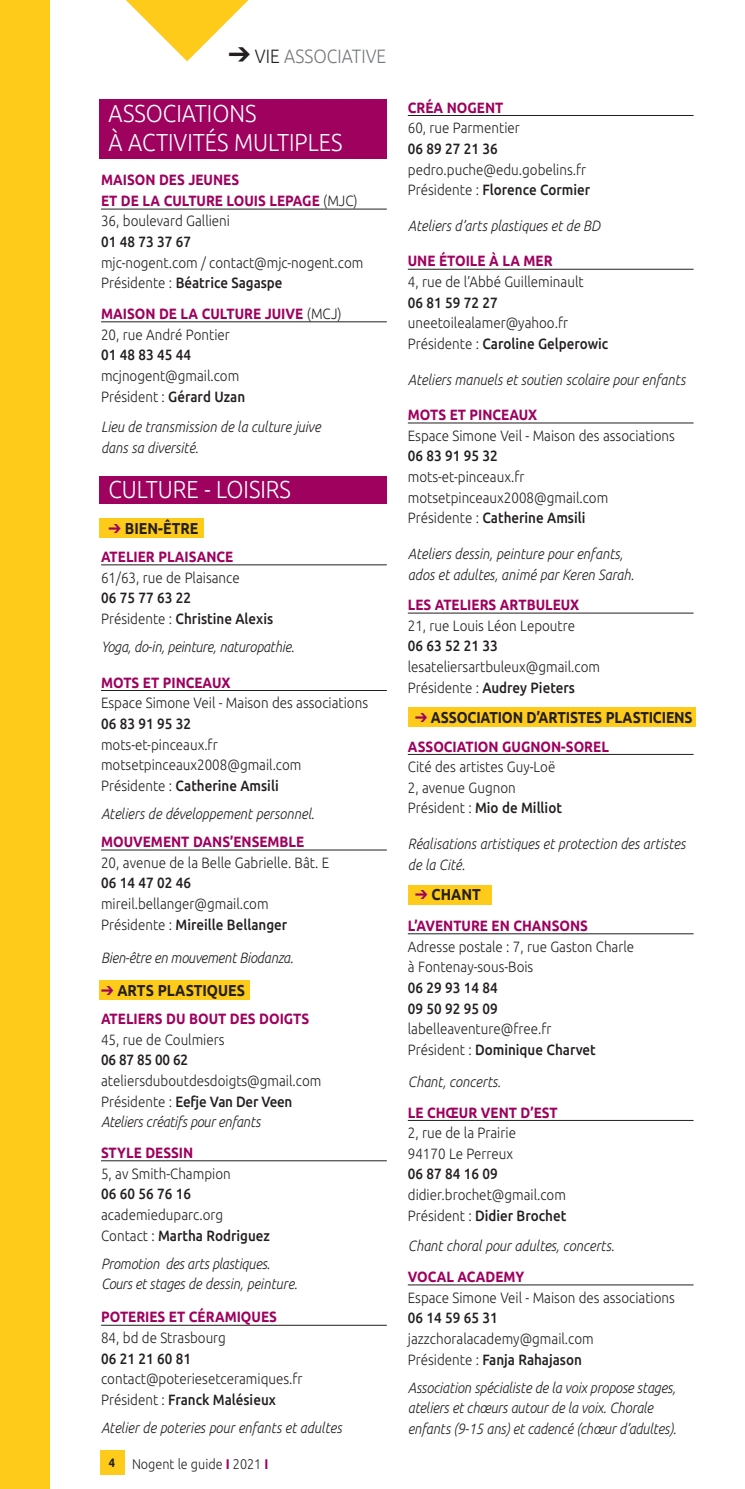
<style>
.page{position:relative;width:745px;height:1489px;background:#fff}
.page>*{position:absolute;margin:0;border:0;box-sizing:border-box;transform-origin:0 0}
.t1{font:300 24.5px/29.4px "Ubuntu";color:#fff;scale:.9 1}
.t2{font:300 19.25px "Ubuntu";color:#76787b;scale:.9 1}
.t3{font:700 15.75px "Ubuntu";letter-spacing:-.01em;color:#231f20;scale:.88 1}
.t4{font:700 15.75px "Ubuntu";letter-spacing:-.01em;color:#231f20;scale:.9 1}
.t5{font:300 14.88px/20.7px "Ubuntu";color:#231f20;scale:.9 1}
.t6{font:italic 300 14.88px/20.7px "Ubuntu";color:#231f20;scale:.9 1}
.t7{font:700 14.88px/20.7px "Ubuntu";color:#9e015e;scale:.9 1}
.t8{font:500 14.88px/20.7px "Ubuntu";color:#231f20;scale:.9 1}
.t9{font:300 14px "Ubuntu";color:#231f20;scale:.9 1}
.s1{color:#231f20}
.s2{font-weight:300;color:#231f20}
.s3{font-weight:500}
.s4{font-weight:700;color:#9e015e}
.s5{font-weight:300}
.s6{font-style:italic}
.s7{font-weight:700;font-size:12.25px}
</style>
<div class="page">
<div style="left:407px;top:707px;width:287px;height:20px;background:#fecb1b"></div>
<div style="left:407px;top:885px;width:84px;height:20px;background:#fecb1b"></div>
<div style="left:99px;top:476px;width:287px;height:27px;background:#9e015e"></div>
<div style="left:99px;top:518px;width:105px;height:19px;background:#fecb1b"></div>
<div style="left:99px;top:980px;width:151px;height:20px;background:#fecb1b"></div>
<div style="left:99px;top:99px;width:287px;height:60px;background:#9e015e"></div>
<div style="left:0;top:0;width:50px;height:1488px;background:#fecb1b"></div>
<div style="left:100px;top:1450px;width:25px;height:25px;background:#fecb1b"></div>
<hr style="left:101px;top:209px;width:285px;height:1px;background:#231f20">
<hr style="left:101px;top:321px;width:285px;height:1px;background:#231f20">
<hr style="left:101px;top:564px;width:285px;height:1px;background:#231f20">
<hr style="left:101px;top:690px;width:285px;height:1px;background:#231f20">
<hr style="left:101px;top:849px;width:285px;height:1px;background:#231f20">
<hr style="left:101px;top:1160px;width:285px;height:1px;background:#231f20">
<hr style="left:101px;top:1324px;width:285px;height:1px;background:#231f20">
<hr style="left:407px;top:115px;width:286px;height:1px;background:#231f20">
<hr style="left:407px;top:269px;width:286px;height:1px;background:#231f20">
<hr style="left:407px;top:422px;width:286px;height:1px;background:#231f20">
<hr style="left:407px;top:612px;width:286px;height:1px;background:#231f20">
<hr style="left:407px;top:754px;width:286px;height:1px;background:#231f20">
<hr style="left:407px;top:933px;width:286px;height:1px;background:#231f20">
<hr style="left:407px;top:1120px;width:286px;height:1px;background:#231f20">
<hr style="left:407px;top:1284px;width:286px;height:1px;background:#231f20">
<svg style="left:126px;top:0;width:123px;height:61px"></svg>
<p class="t2" style="left:255px;top:44px;width:147px"><span class="s1">VIE</span> ASSOCIATIVE</p>
<h1 class="t1" style="left:108px;top:98px;width:261px">ASSOCIATIONS<br>À ACTIVITÉS MULTIPLES</h1>
<p class="t7" style="left:101px;top:169px;width:286px">MAISON DES JEUNES<br>ET DE LA CULTURE LOUIS LEPAGE <span class="s2">(MJC)<br>36, boulevard Gallieni</span></p>
<p class="t8" style="left:101px;top:231px;width:101px">01 48 73 37 67</p>
<p class="t5" style="left:101px;top:252px;width:293px">mjc-nogent.com / contact@mjc-nogent.com<br>Présidente : <span class="s3">Béatrice Sagaspe</span></p>
<p class="t5" style="left:101px;top:303px;width:269px"><span class="s4">MAISON DE LA CULTURE JUIVE</span> (MCJ)<br>20, rue André Pontier</p>
<p class="t8" style="left:101px;top:344px;width:101px">01 48 83 45 44</p>
<p class="t5" style="left:101px;top:365px;width:161px">mcjnogent@gmail.com<br>Président : <span class="s3">Gérard Uzan</span></p>
<p class="t6" style="left:101px;top:416px;width:245px">Lieu de transmission de la culture juive dans sa diversité.</p>
<h1 class="t1" style="left:108px;top:474px;width:204px">CULTURE - LOISIRS</h1>
<p class="t4" style="left:125px;top:518px;width:83px">BIEN-ÊTRE</p>
<p class="t7" style="left:101px;top:546px;width:148px">ATELIER PLAISANCE</p>
<p class="t5" style="left:101px;top:566px;width:155px">61/63, rue de Plaisance</p>
<p class="t8" style="left:101px;top:587px;width:192px">06 75 77 63 22<br><span class="s5">Présidente :</span> Christine Alexis</p>
<p class="t6" style="left:101px;top:636px;width:216px">Yoga, do-in, peinture, naturopathie.</p>
<p class="t7" style="left:101px;top:671px;width:145px">MOTS ET PINCEAUX</p>
<p class="t5" style="left:101px;top:692px;width:298px">Espace Simone Veil - Maison des associations</p>
<p class="t8" style="left:101px;top:712px;width:101px">06 83 91 95 32</p>
<p class="t5" style="left:101px;top:733px;width:224px">mots-et-pinceaux.fr motsetpinceaux2008@gmail.com<br>Présidente : <span class="s3">Catherine Amsili</span></p>
<p class="t6" style="left:101px;top:803px;width:238px">Ateliers de développement personnel.</p>
<p class="t7" style="left:101px;top:831px;width:227px">MOUVEMENT DANS’ENSEMBLE</p>
<p class="t5" style="left:101px;top:851px;width:255px">20, avenue de la Belle Gabrielle. Bât. E</p>
<p class="t8" style="left:101px;top:872px;width:101px">06 14 47 02 46</p>
<p class="t5" style="left:101px;top:893px;width:208px">mireil.bellanger@gmail.com<br>Présidente : <span class="s3">Mireille Bellanger</span></p>
<p class="t6" style="left:101px;top:946px;width:215px">Bien-être en mouvement Biodanza.</p>
<p class="t4" style="left:117px;top:980px;width:143px">ARTS PLASTIQUES</p>
<p class="t7" style="left:101px;top:1008px;width:233px">ATELIERS DU BOUT DES DOIGTS</p>
<p class="t5" style="left:101px;top:1028px;width:139px">45, rue de Coulmiers</p>
<p class="t8" style="left:101px;top:1049px;width:98px">06 87 85 00 62</p>
<p class="t5" style="left:101px;top:1069px;width:246px">ateliersduboutdesdoigts@gmail.com<br>Présidente : <span class="s3">Eefje Van Der Veen<br></span><span class="s6">Ateliers créatifs pour enfants</span></p>
<p class="t7" style="left:101px;top:1141px;width:104px">STYLE DESSIN</p>
<p class="t5" style="left:101px;top:1162px;width:145px">5, av Smith-Champion</p>
<p class="t8" style="left:101px;top:1182px;width:101px">06 60 56 76 16</p>
<p class="t5" style="left:101px;top:1203px;width:189px">academieduparc.org<br>Contact : <span class="s3">Martha Rodriguez</span></p>
<p class="t6" style="left:101px;top:1252px;width:219px">Promotion des arts plastiques.<br>Cours et stages de dessin, peinture.</p>
<p class="t7" style="left:101px;top:1306px;width:197px">POTERIES ET CÉRAMIQUES</p>
<p class="t5" style="left:101px;top:1326px;width:140px">84, bd de Strasbourg</p>
<p class="t8" style="left:101px;top:1347px;width:101px">06 21 21 60 81</p>
<p class="t5" style="left:101px;top:1368px;width:225px">contact@poteriesetceramiques.fr<br>Président : <span class="s3">Franck Malésieux</span></p>
<p class="t6" style="left:101px;top:1416px;width:269px">Atelier de poteries pour enfants et adultes</p>
<p class="t9" style="left:109px;top:1454px;width:179px"><span class="s7">4</span> Nogent le guide <span class="s4">I</span> 2021 <span class="s4">I</span></p>
<p class="t7" style="left:407px;top:97px;width:108px">CRÉA NOGENT</p>
<p class="t5" style="left:407px;top:117px;width:126px">60, rue Parmentier</p>
<p class="t8" style="left:407px;top:138px;width:101px">06 89 27 21 36</p>
<p class="t5" style="left:407px;top:158px;width:204px">pedro.puche@edu.gobelins.fr<br>Présidente : <span class="s3">Florence Cormier</span></p>
<p class="t6" style="left:407px;top:215px;width:215px">Ateliers d’arts plastiques et de BD</p>
<p class="t7" style="left:407px;top:250px;width:162px">UNE ÉTOILE À LA MER</p>
<p class="t5" style="left:407px;top:271px;width:197px">4, rue de l’Abbé Guilleminault</p>
<p class="t8" style="left:407px;top:291px;width:101px">06 81 59 72 27</p>
<p class="t5" style="left:407px;top:312px;width:224px">uneetoilealamer@yahoo.fr<br>Présidente : <span class="s3">Caroline Gelperowic</span></p>
<p class="t6" style="left:407px;top:368px;width:309px">Ateliers manuels et soutien scolaire pour enfants</p>
<p class="t7" style="left:407px;top:404px;width:145px">MOTS ET PINCEAUX</p>
<p class="t5" style="left:407px;top:424px;width:298px">Espace Simone Veil - Maison des associations</p>
<p class="t8" style="left:407px;top:445px;width:101px">06 83 91 95 32</p>
<p class="t5" style="left:407px;top:466px;width:224px">mots-et-pinceaux.fr motsetpinceaux2008@gmail.com<br>Présidente : <span class="s3">Catherine Amsili</span></p>
<p class="t6" style="left:407px;top:543px;width:253px">Ateliers dessin, peinture pour enfants, ados et adultes, animé par Keren Sarah.</p>
<p class="t7" style="left:407px;top:594px;width:192px">LES ATELIERS ARTBULEUX</p>
<p class="t5" style="left:407px;top:614px;width:187px">21, rue Louis Léon Lepoutre</p>
<p class="t8" style="left:407px;top:635px;width:101px">06 63 52 21 33</p>
<p class="t5" style="left:407px;top:656px;width:215px">lesateliersartbuleux@gmail.com<br>Présidente : <span class="s3">Audrey Pieters</span></p>
<p class="t3" style="left:430px;top:708px;width:299px">ASSOCIATION D’ARTISTES PLASTICIENS</p>
<p class="t7" style="left:407px;top:735px;width:225px">ASSOCIATION GUGNON-SOREL</p>
<p class="t5" style="left:407px;top:756px;width:173px">Cité des artistes Guy-Loë<br>2, avenue Gugnon<br>Président : <span class="s3">Mio de Milliot</span></p>
<p class="t6" style="left:407px;top:833px;width:310px">Réalisations artistiques et protection des artistes de la Cité.</p>
<p class="t4" style="left:431px;top:885px;width:56px">CHANT</p>
<p class="t7" style="left:407px;top:915px;width:202px">L’AVENTURE EN CHANSONS</p>
<p class="t5" style="left:407px;top:935px;width:253px">Adresse postale : 7, rue Gaston Charle à Fontenay-sous-Bois</p>
<p class="t8" style="left:407px;top:976px;width:101px">06 29 93 14 84<br>09 50 92 95 09</p>
<p class="t5" style="left:407px;top:1018px;width:210px">labelleaventure@free.fr<br>Président : <span class="s3">Dominique Charvet</span></p>
<p class="t6" style="left:407px;top:1070px;width:105px">Chant, concerts.</p>
<p class="t7" style="left:407px;top:1101px;width:168px">LE CHŒUR VENT D’EST</p>
<p class="t5" style="left:407px;top:1122px;width:122px">2, rue de la Prairie<br>94170 Le Perreux</p>
<p class="t8" style="left:407px;top:1163px;width:101px">06 87 84 16 09</p>
<p class="t5" style="left:407px;top:1184px;width:177px">didier.brochet@gmail.com<br>Président : <span class="s3">Didier Brochet</span></p>
<p class="t6" style="left:407px;top:1235px;width:231px">Chant choral pour adultes, concerts.</p>
<p class="t7" style="left:407px;top:1265px;width:131px">VOCAL ACADEMY</p>
<p class="t5" style="left:407px;top:1286px;width:298px">Espace Simone Veil - Maison des associations</p>
<p class="t8" style="left:407px;top:1306px;width:101px">06 14 59 65 31</p>
<p class="t5" style="left:407px;top:1327px;width:208px">jazzchoralacademy@gmail.com<br>Présidente : <span class="s3">Fanja Rahajason</span></p>
<p class="t6" style="left:407px;top:1376px;width:300px">Association spécialiste de la voix propose stages, ateliers et chœurs autour de la voix. Chorale enfants (9-15 ans) et cadencé (chœur d’adultes).</p>
</div>
